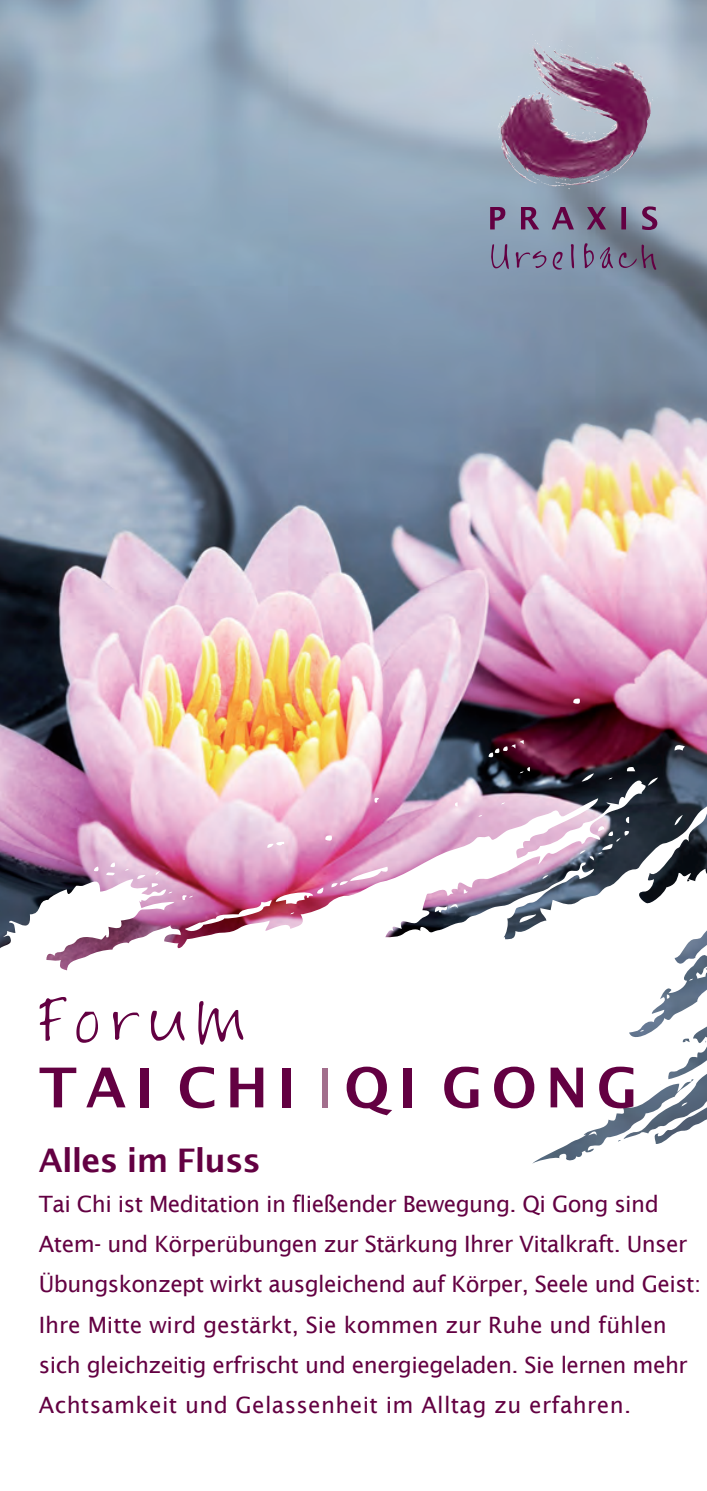
<style>
.page{position:relative;width:707px;height:1491px;background:#fff}
.page>*{position:absolute;margin:0;border:0;box-sizing:border-box;transform-origin:0 0}
.t1{font:600 55px "Lucida Sans";letter-spacing:.16em;color:#630042}
.t2{font:50px "Jayne Print Hand";letter-spacing:.18em;color:#630042}
.t3{font:600 32.5px "Lucida Sans";letter-spacing:-.025em;color:#630042}
.t4{font:22.5px/40px "Lucida Sans";letter-spacing:-.025em;color:#630042}
.s1{font-weight:400;color:#a26e8c}
</style>
<div class="page">
<img style="left:0;top:0;width:707px;height:736px">
<svg style="left:573px;top:698px;width:8px;height:7px"></svg>
<svg style="left:0;top:736px;width:707px;height:428px"></svg>
<img style="left:532px;top:34px;width:30px;height:47px">
<svg style="left:491px;top:243px;width:165px;height:27px;background:#797a95"></svg>
<svg style="left:490px;top:206px;width:167px;height:24px;background:#7c6e8d"></svg>
<p class="t2" style="left:39px;top:993px;width:209px">Forum</p>
<p class="t1" style="left:39px;top:1056px;width:600px">TAI CHI <span class="s1">I</span> QI GONG</p>
<p class="t3" style="left:39px;top:1142px;width:224px">Alles im Fluss</p>
<p class="t4" style="left:39px;top:1184px;width:664px">Tai Chi ist Meditation in fließender Bewegung. Qi Gong sind Atem- und Körperübungen zur Stärkung Ihrer Vitalkraft. Unser Übungskonzept wirkt ausgleichend auf Körper, Seele und Geist:<br>Ihre Mitte wird gestärkt, Sie kommen zur Ruhe und fühlen sich gleichzeitig erfrischt und energiegeladen. Sie lernen mehr Achtsamkeit und Gelassenheit im Alltag zu erfahren.</p>
</div>
